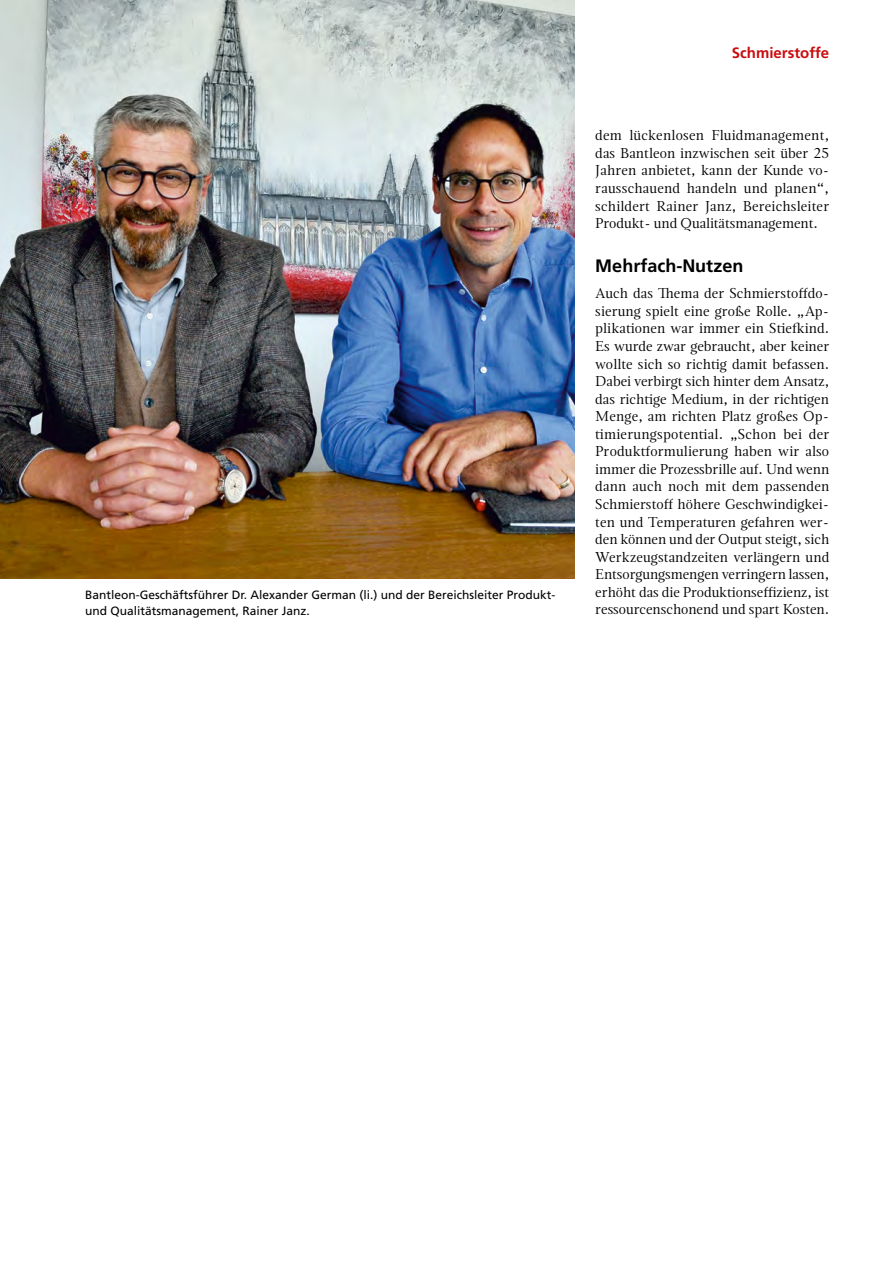
<style>
.page{position:relative;width:893px;height:1263px;background:#fff}
.page>*{position:absolute;margin:0;border:0;box-sizing:border-box;transform-origin:0 0}
.Zwischenhead__1-Zeil{font:700 18px "Frutiger LT Std";color:#000}
.t1{font:700 15px "Frutiger LT Std";color:#c90c0f}
.Basistext{font:14.25px/17.5px "Magneta";color:#000;text-align:justify}
.Basistext___Einzug{font:14.25px/17.5px "Magneta";color:#000;text-align:justify}
.Bildunterschrift{font:12px/15.8px "Frutiger LT Std";color:#000}
</style>
<div class="page">
<img style="left:0;top:0;width:574px;height:578px">
<p class="Bildunterschrift" style="left:85px;top:587px;width:472px">Bantleon-Geschäftsführer Dr. Alexander German (li.) und der Bereichsleiter Produkt&shy;und Qualitätsmanagement, Rainer Janz.</p>
<p class="t1" style="left:732px;top:44px;width:99px">Schmierstoffe</p>
<p class="Basistext___Einzug" style="left:595px;top:126px;width:235px">dem lückenlosen Fluidmanagement, das Bantleon inzwischen seit über 25<br>Jahren anbietet, kann der Kunde vo&shy;rausschauend handeln und planen“, schildert Rainer Janz, Bereichsleiter Produkt- und Qualitätsmanagement.</p>
<p class="Zwischenhead__1-Zeil" style="left:595px;top:255px;width:149px">Mehrfach-Nutzen</p>
<p class="Basistext" style="left:595px;top:284px;width:235px">Auch das Thema der Schmierstoffdo&shy;sierung spielt eine große Rolle. „Ap&shy;plikationen war immer ein Stiefkind.<br>Es wurde zwar gebraucht, aber keiner wollte sich so richtig damit befassen.<br>Dabei verbirgt sich hinter dem Ansatz, das richtige Medium, in der richtigen Menge, am richten Platz großes Op&shy;timierungspotential. „Schon bei der Produktformulierung haben wir also immer die Prozessbrille auf. Und wenn dann auch noch mit dem passenden Schmierstoff höhere Geschwindigkei&shy;ten und Temperaturen gefahren wer&shy;den können und der Output steigt, sich Werkzeugstandzeiten verlängern und Entsorgungsmengen verringern lassen, erhöht das die Produktionseffizienz, ist ressourcenschonend und spart Kosten.</p>
</div>
